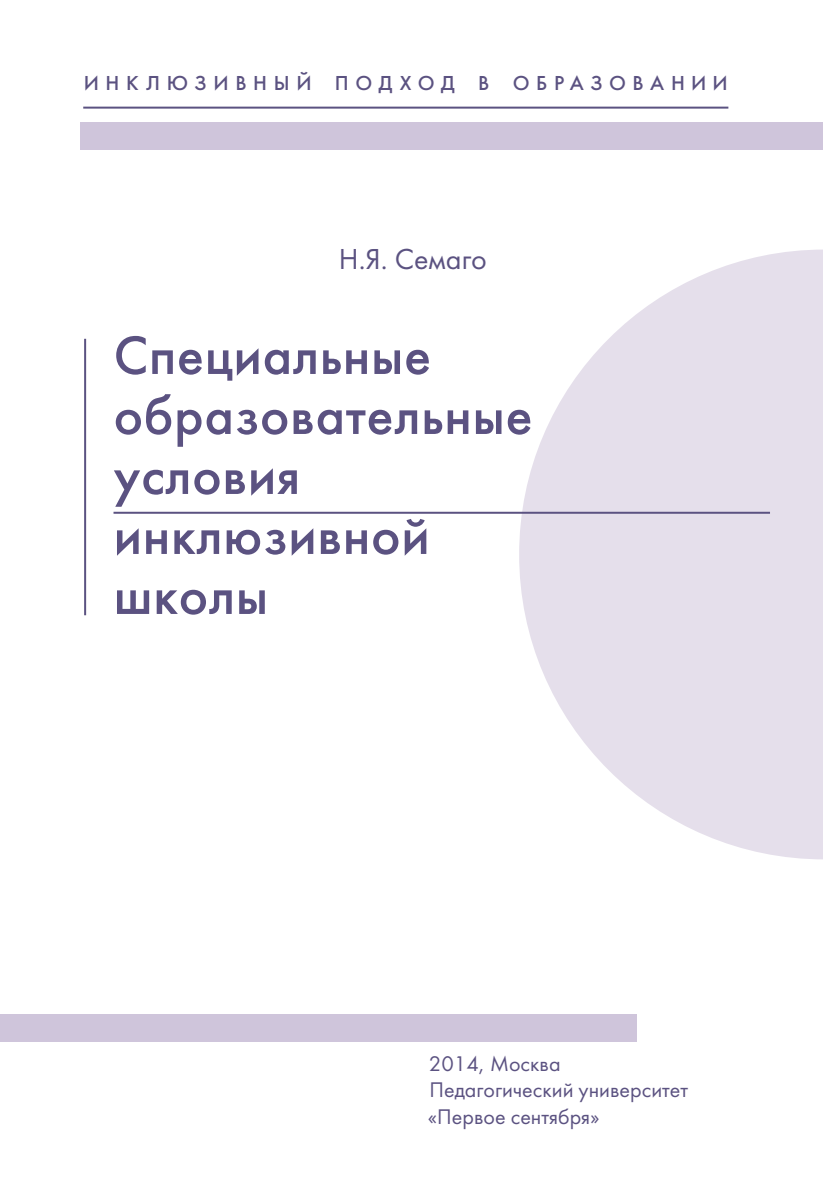
<style>
.page{position:relative;width:823px;height:1191px;background:#fff}
.page>*{position:absolute;margin:0;border:0;box-sizing:border-box;transform-origin:0 0}
.t1{font:500 56px/60px "Futura";letter-spacing:.01em;color:#5b5281}
.t2{font:30px "Futura";color:#5b5281}
.t3{font:22px/26.4px "Futura";color:#5b5281}
.t4{font:500 21px "Futura";letter-spacing:.31em;color:#5b5281}
</style>
<div class="page">
<svg style="left:519px;top:249px;width:303px;height:610px;fill:#e5dfeb"></svg>
<hr style="left:83px;top:107px;width:645px;height:2px;background:#5b5281">
<hr style="left:113px;top:512px;width:656px;height:2px;background:#5b5281">
<hr style="left:84px;top:339px;width:2px;height:276px;background:#5b5281">
<div style="left:80px;top:122px;width:742px;height:27px;background:#cfc5db"></div>
<div style="left:0;top:1014px;width:636px;height:27px;background:#cfc5db"></div>
<p class="t4" style="left:84px;top:70px;width:645px">инклюзивный подход в образовании</p>
<h2 class="t2" style="left:338px;top:241px;width:150px">Н.Я. Семаго</h2>
<h1 class="t1" style="left:113px;top:326px;width:420px">Специальные образовательные условия инклюзивной школы</h1>
<p class="t3" style="left:427px;top:1050px;width:262px">2014, Москва<br>Педагогический университет «Первое сентября»</p>
</div>
